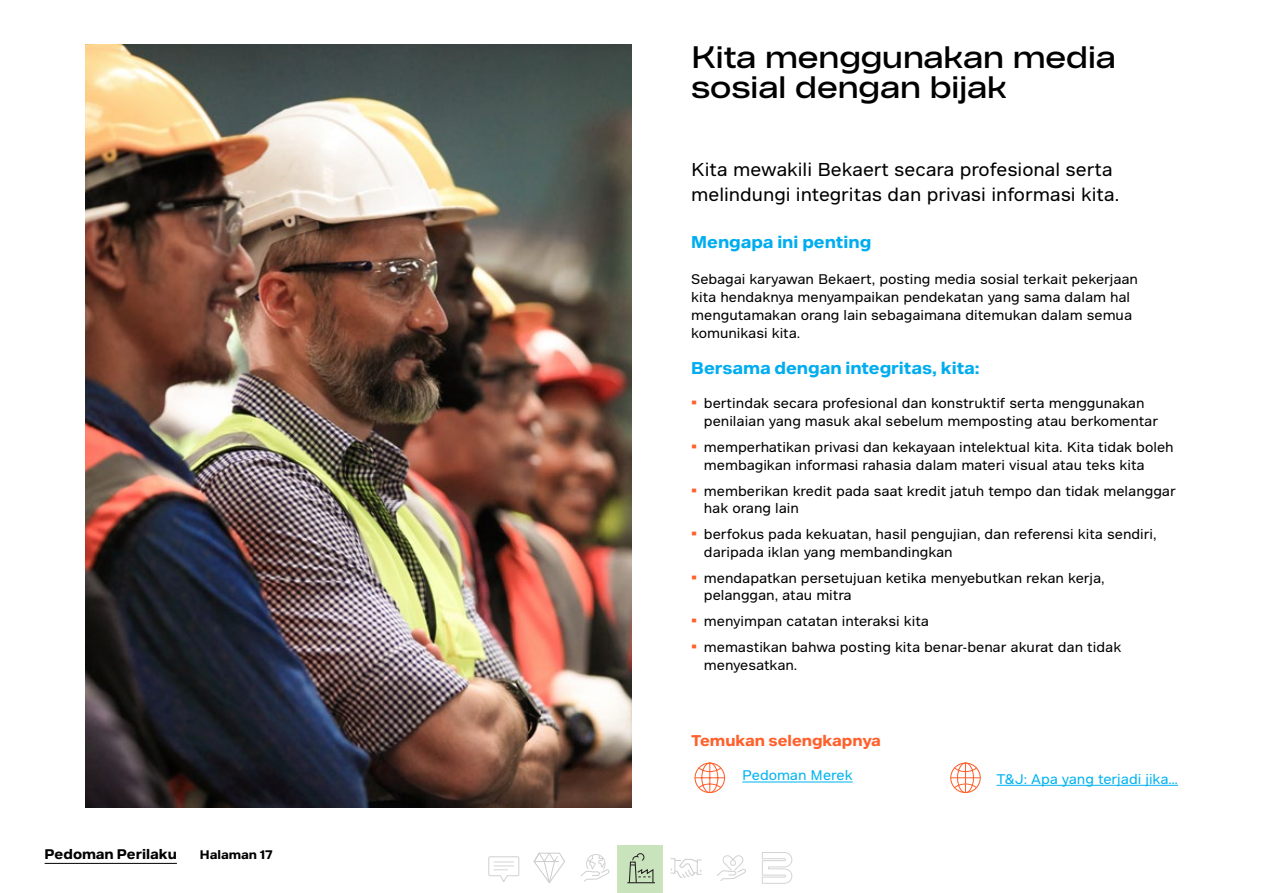
<style>
.page{position:relative;width:1263px;height:893px;background:#fff}
.page>*{position:absolute;margin:0;border:0;box-sizing:border-box;transform-origin:0 0}
.Title_X_X_-_Black_reg{font:30px/30px "Bekaert Headline";color:#000}
.BRO_Intro_text{font:18px/25.5px "Bekaert Text";color:#000}
.Subtitle_-_Cyan_Bold_pt_11{font:700 16.5px "Bekaert Text";color:#01adef}
.Subtitle_-_Orange_Bold_pt_10{font:700 15px "Bekaert Text";color:#ff602c}
.BRO_Body_text{font:13.5px/17.5px "Bekaert Text";color:#000}
.BRO_url{font:13.5px "Bekaert Text";color:#00b3f0}
.t1{font:700 13.5px "Bekaert Text";color:#000}
.t2{font:700 12px "Bekaert Text";color:#000}
.s1{font-weight:700;font-size:16.5px;color:#ff602c}
</style>
<div class="page">
<hr style="left:742px;top:782px;width:111px;height:1px;background:#00b3f0">
<svg style="left:694px;top:762px;width:31px;height:31px"></svg>
<img style="left:85px;top:45px;width:546px;height:763px">
<hr style="left:996px;top:785px;width:182px;height:1px;background:#00b3f0">
<svg style="left:950px;top:762px;width:31px;height:31px"></svg>
<svg style="left:488px;top:856px;width:32px;height:26px"></svg>
<svg style="left:533px;top:852px;width:32px;height:31px"></svg>
<svg style="left:717px;top:855px;width:29px;height:26px"></svg>
<svg style="left:670px;top:858px;width:32px;height:20px"></svg>
<svg style="left:762px;top:852px;width:30px;height:32px"></svg>
<svg style="left:580px;top:854px;width:30px;height:28px"></svg>
<div style="left:618px;top:845px;width:45px;height:48px;background:#c9e4bc"></div>
<svg style="left:627px;top:853px;width:28px;height:31px"></svg>
<hr style="left:45px;top:863px;width:132px;height:1px;background:#000">
<p class="t1" style="left:45px;top:845px;width:134px">Pedoman Perilaku</p>
<p class="t2" style="left:200px;top:847px;width:74px">Halaman 17</p>
<p class="Title_X_X_-_Black_reg" style="left:691px;top:42px;width:426px">Kita menggunakan media sosial dengan bijak</p>
<p class="BRO_Intro_text" style="left:691px;top:157px;width:429px">Kita mewakili Bekaert secara profesional serta melindungi integritas dan privasi informasi kita.</p>
<p class="Subtitle_-_Cyan_Bold_pt_11" style="left:691px;top:231px;width:181px">Mengapa ini penting</p>
<p class="BRO_Body_text" style="left:691px;top:270px;width:448px;line-height:18px">Sebagai karyawan Bekaert, posting media sosial terkait pekerjaan kita hendaknya menyampaikan pendekatan yang sama dalam hal mengutamakan orang lain sebagaimana ditemukan dalam semua komunikasi kita.</p>
<p class="Subtitle_-_Cyan_Bold_pt_11" style="left:691px;top:357px;width:290px">Bersama dengan integritas, kita:</p>
<p class="BRO_Body_text" style="left:704px;top:395px;width:456px;text-indent:-13px"><span class="s1">•</span> bertindak secara profesional dan konstruktif serta menggunakan penilaian yang masuk akal sebelum memposting atau berkomentar</p>
<p class="BRO_Body_text" style="left:704px;top:438px;width:471px;text-indent:-13px"><span class="s1">•</span> memperhatikan privasi dan kekayaan intelektual kita. Kita tidak boleh membagikan informasi rahasia dalam materi visual atau teks kita</p>
<p class="BRO_Body_text" style="left:704px;top:482px;width:473px;text-indent:-13px"><span class="s1">•</span> memberikan kredit pada saat kredit jatuh tempo dan tidak melanggar hak orang lain</p>
<p class="BRO_Body_text" style="left:704px;top:525px;width:454px;text-indent:-13px"><span class="s1">•</span> berfokus pada kekuatan, hasil pengujian, dan referensi kita sendiri, daripada iklan yang membandingkan</p>
<p class="BRO_Body_text" style="left:704px;top:569px;width:402px;text-indent:-13px"><span class="s1">•</span> mendapatkan persetujuan ketika menyebutkan rekan kerja, pelanggan, atau mitra</p>
<p class="BRO_Body_text" style="left:691px;top:613px;width:239px"><span class="s1">•</span> menyimpan catatan interaksi kita</p>
<p class="BRO_Body_text" style="left:704px;top:639px;width:419px;text-indent:-13px"><span class="s1">•</span> memastikan bahwa posting kita benar-benar akurat dan tidak menyesatkan.</p>
<p class="Subtitle_-_Orange_Bold_pt_10" style="left:691px;top:731px;width:191px">Temukan selengkapnya</p>
<p class="BRO_url" style="left:742px;top:767px;width:112px">Pedoman Merek</p>
<p class="BRO_url" style="left:996px;top:770px;width:183px">T&amp;J: Apa yang terjadi jika…</p>
</div>
